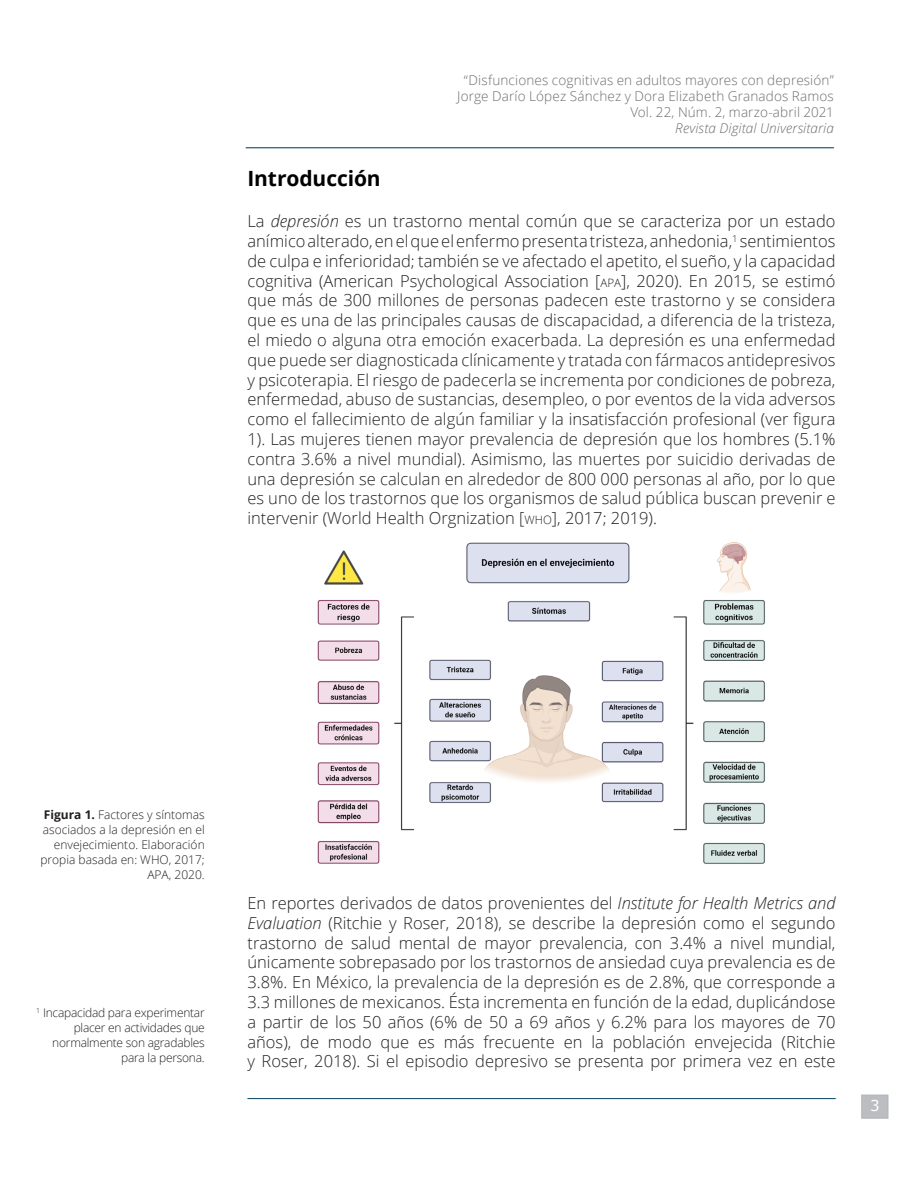
<style>
.page{position:relative;width:918px;height:1188px;background:#fff}
.page>*{position:absolute;margin:0;border:0;box-sizing:border-box;transform-origin:0 0}
.subtitulo-1{font:700 21px "Open Sans";letter-spacing:-.005em;color:#000}
.texto_normal{font:300 16.5px/19.8px "Open Sans";color:#231f20;text-align:justify}
.t1{font:15px "Verdana";color:#fff}
.t2{font:300 13.5px/16.2px "Open Sans";letter-spacing:.01em;color:#6c6d70;text-align:right}
.t3{font:italic 300 13.5px "Open Sans";letter-spacing:.005em;color:#6c6d70}
.imagen{font:300 12px/15px "Open Sans";color:#231f20;text-align:right}
.notapie{font:300 12px/15px "Open Sans";letter-spacing:-.02em;color:#231f20;text-align:right}
.s1{font-style:italic}
.s2{font-size:11.55px}
.s3{font-weight:700}
</style>
<div class="page">
<div style="left:861px;top:1095px;width:27px;height:24px;background:#bcbdc0"></div>
<hr style="left:245px;top:147px;width:590px;height:2px;background:#457185">
<hr style="left:246px;top:148px;width:588px;height:1px;background:#094662">
<hr style="left:247px;top:1098px;width:589px;height:1px;background:#85a1ae">
<hr style="left:248px;top:1098px;width:588px;height:1px;background:#094662">
<img style="left:317px;top:542px;width:448px;height:322px">
<p class="t2" style="left:457px;top:71px;width:378px">“Disfunciones cognitivas en adultos mayores con depresión”<br>Jorge Darío López Sánchez y Dora Elizabeth Granados Ramos<br>Vol. 22, Núm. 2, marzo-abril 2021</p>
<p class="t3" style="left:675px;top:119px;width:160px">Revista Digital Universitaria</p>
<p class="subtitulo-1" style="left:248px;top:164px;width:135px">Introducción</p>
<p class="texto_normal" style="left:248px;top:211px;width:590px">La <span class="s1">depresión</span> es un trastorno mental común que se caracteriza por un estado anímico alterado, en el que el enfermo presenta tristeza, anhedonia,<sup>1</sup> sentimientos de culpa e inferioridad; también se ve afectado el apetito, el sueño, y la capacidad cognitiva (American Psychological Association [<span class="s2">APA</span>], 2020). En 2015, se estimó que más de 300 millones de personas padecen este trastorno y se considera que es una de las principales causas de discapacidad, a diferencia de la tristeza, el miedo o alguna otra emoción exacerbada. La depresión es una enfermedad que puede ser diagnosticada clínicamente y tratada con fármacos antidepresivos y psicoterapia. El riesgo de padecerla se incrementa por condiciones de pobreza, enfermedad, abuso de sustancias, desempleo, o por eventos de la vida adversos como el fallecimiento de algún familiar y la insatisfacción profesional (ver figura 1). Las mujeres tienen mayor prevalencia de depresión que los hombres (5.1% contra 3.6% a nivel mundial). Asimismo, las muertes por suicidio derivadas de una depresión se calculan en alrededor de 800 000 personas al año, por lo que es uno de los trastornos que los organismos de salud pública buscan prevenir e intervenir (World Health Orgnization [<span class="s2">WHO</span>], 2017; 2019).</p>
<p class="imagen" style="left:40px;top:807px;width:166px"><span class="s3">Figura 1.</span> Factores y síntomas asociados a la depresión en el envejecimiento. Elaboración propia basada en: WHO, 2017;<br>APA, 2020.</p>
<p class="notapie" style="left:36px;top:1005px;width:170px"><sup>1</sup> Incapacidad para experimentar placer en actividades que normalmente son agradables para la persona.</p>
<p class="texto_normal" style="left:248px;top:893px;width:590px">En reportes derivados de datos provenientes del <span class="s1">Institute for Health Metrics and Evaluation</span> (Ritchie y Roser, 2018), se describe la depresión como el segundo trastorno de salud mental de mayor prevalencia, con 3.4% a nivel mundial, únicamente sobrepasado por los trastornos de ansiedad cuya prevalencia es de 3.8%. En México, la prevalencia de la depresión es de 2.8%, que corresponde a 3.3 millones de mexicanos. Ésta incrementa en función de la edad, duplicándose a partir de los 50 años (6% de 50 a 69 años y 6.2% para los mayores de 70 años), de modo que es más frecuente en la población envejecida (Ritchie y Roser, 2018). Si el episodio depresivo se presenta por primera vez en este</p>
<p class="t1" style="left:870px;top:1096px;width:11px">3</p>
</div>
